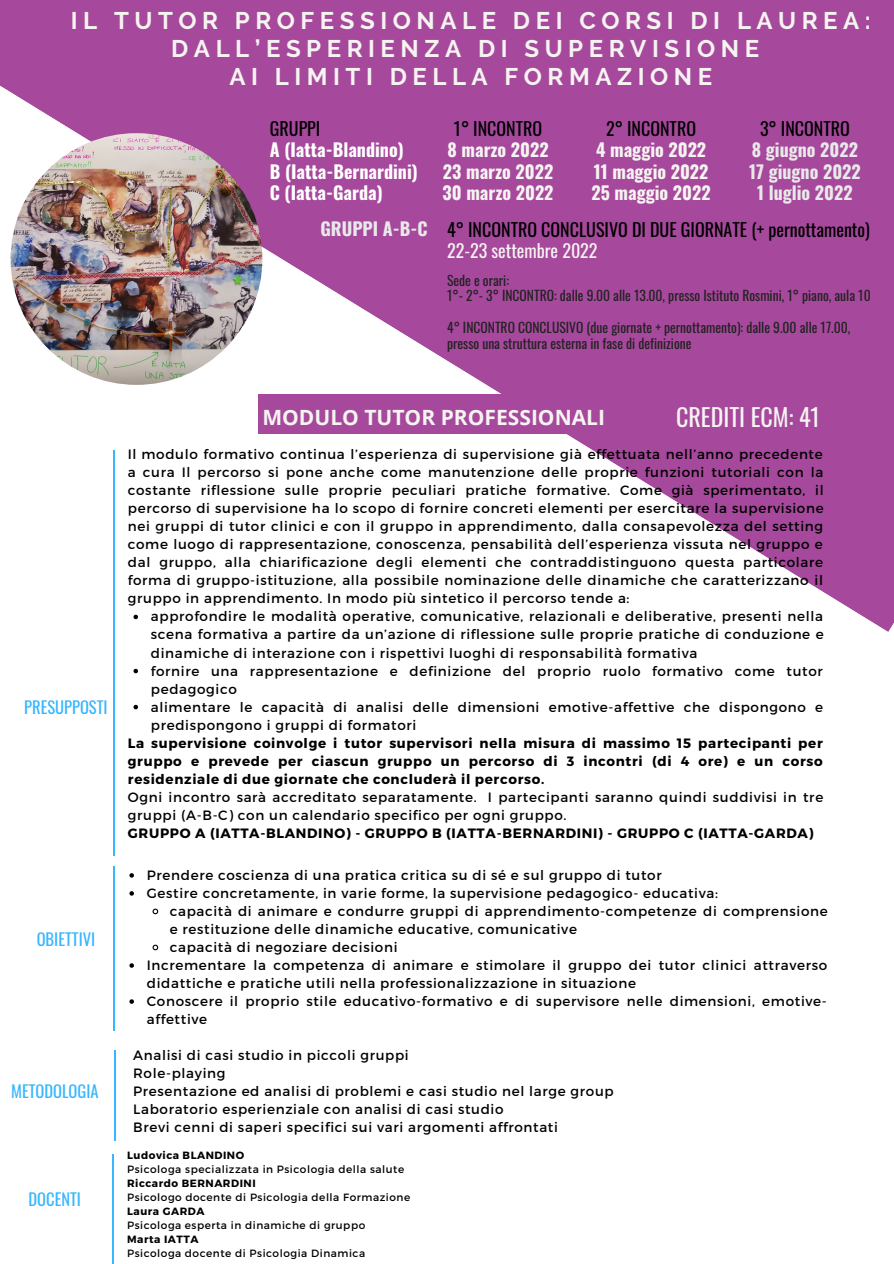
<style>
.page{position:relative;width:894px;height:1264px;background:#fff}
.page>*{position:absolute;margin:0;border:0;box-sizing:border-box;transform-origin:0 0}
.t1{font:700 24px/28.2px "Raleway";letter-spacing:.23em;color:#f6f4f1;text-align:center}
.t2{font:24px "Oswald";color:#f6f4f1}
.t3{font:700 21px "Open Sans";color:#f6f4f1}
.t4{font:18px "Oswald";color:#000}
.t5{font:700 18px/21.5px "Oswald";color:#f6f4f1}
.t6{font:700 18px/21.5px "Oswald";color:#fff}
.t7{font:700 18px/21.5px "Oswald";color:#e9e9e9;text-align:center}
.t8{font:18px "Oswald";color:#f6f4f1}
.t9{font:16.5px "Oswald";color:#38b6ff}
.t10{font:13.65px/15.8px "Oswald";color:#222}
.t11{font:13.5px/18px "Montserrat";letter-spacing:.05em;color:#000}
.t12{font:700 13.5px/18px "Montserrat";letter-spacing:.05em;color:#000;text-align:justify}
.t13{font:10.5px "Montserrat";letter-spacing:.05em;color:#000}
.t14{font:700 10.5px "Montserrat";letter-spacing:.05em;color:#000}
</style>
<div class="page">
<svg style="left:0;top:0;width:893px;height:632px;fill:#a6489c"></svg>
<img style="left:11px;top:133px;width:251px;height:252px;border-radius:50%">
<hr style="left:114px;top:450px;width:1px;height:405px;background:#38b6ff">
<div style="left:258px;top:394px;width:345px;height:40px;background:#a6489c"></div>
<svg style="left:133px;top:614px;width:5px;height:5px"></svg>
<svg style="left:133px;top:668px;width:5px;height:5px"></svg>
<svg style="left:133px;top:704px;width:5px;height:5px"></svg>
<svg style="left:129px;top:873px;width:5px;height:4px"></svg>
<svg style="left:129px;top:891px;width:5px;height:4px"></svg>
<svg style="left:152px;top:908px;width:7px;height:7px"></svg>
<svg style="left:152px;top:944px;width:7px;height:7px"></svg>
<svg style="left:129px;top:963px;width:5px;height:4px"></svg>
<svg style="left:129px;top:999px;width:5px;height:4px"></svg>
<hr style="left:114px;top:866px;width:1px;height:164px;background:#38b6ff">
<hr style="left:115px;top:1050px;width:1px;height:90px;background:#38b6ff">
<hr style="left:113px;top:1154px;width:1px;height:109px;background:#38b6ff">
<h1 class="t1" style="left:71px;top:6px;width:801px">IL TUTOR PROFESSIONALE DEI CORSI DI LAUREA:<br>DALL’ESPERIENZA DI SUPERVISIONE<br>AI LIMITI DELLA FORMAZIONE</h1>
<h3 class="t4" style="left:270px;top:114px;width:52px">GRUPPI</h3>
<h3 class="t6" style="left:270px;top:138px;width:149px">A (Iatta-Blandino)<br>B (Iatta-Bernardini)<br>C (Iatta-Garda)</h3>
<h3 class="t4" style="left:453px;top:114px;width:90px">1° INCONTRO</h3>
<h3 class="t5" style="left:442px;top:138px;width:112px">8 marzo 2022<br>23 marzo 2022<br>30 marzo 2022</h3>
<h3 class="t4" style="left:606px;top:114px;width:91px">2° INCONTRO</h3>
<h3 class="t5" style="left:591px;top:138px;width:121px">4 maggio 2022<br>11 maggio 2022<br>25 maggio 2022</h3>
<h3 class="t4" style="left:759px;top:114px;width:91px">3° INCONTRO</h3>
<h3 class="t7" style="left:749px;top:138px;width:113px">8 giugno 2022<br>17 giugno 2022<br>1 luglio 2022</h3>
<h3 class="t7" style="left:320px;top:217px;width:109px">GRUPPI A-B-C</h3>
<h3 class="t4" style="left:447px;top:215px;width:424px">4° INCONTRO CONCLUSIVO DI DUE GIORNATE (+ pernottamento)</h3>
<h3 class="t8" style="left:447px;top:237px;width:152px">22-23 settembre 2022</h3>
<p class="t10" style="left:447px;top:272px;width:425px">Sede e orari:<br>1°- 2°- 3° INCONTRO: dalle 9.00 alle 13.00, presso Istituto Rosmini, 1° piano, aula 10</p>
<p class="t10" style="left:447px;top:319px;width:404px">4° INCONTRO CONCLUSIVO (due giornate + pernottamento): dalle 9.00 alle 17.00, presso una struttura esterna in fase di definizione</p>
<h2 class="t3" style="left:262px;top:402px;width:344px">MODULO TUTOR PROFESSIONALI</h2>
<h1 class="t2" style="left:676px;top:398px;width:145px">CREDITI ECM: 41</h1>
<p class="t9" style="left:24px;top:694px;width:85px">PRESUPPOSTI</p>
<p class="t9" style="left:37px;top:925px;width:60px">OBIETTIVI</p>
<p class="t9" style="left:11px;top:1078px;width:89px">METODOLOGIA</p>
<p class="t9" style="left:29px;top:1186px;width:54px">DOCENTI</p>
<p class="t11" style="left:128px;top:445px;width:697px;text-align:justify">Il modulo formativo continua l’esperienza di supervisione già effettuata nell’anno precedente a cura Il percorso si pone anche come manutenzione delle proprie funzioni tutoriali con la costante riflessione sulle proprie peculiari pratiche formative. Come già sperimentato, il percorso di supervisione ha lo scopo di fornire concreti elementi per esercitare la supervisione nei gruppi di tutor clinici e con il gruppo in apprendimento, dalla consapevolezza del setting come luogo di rappresentazione, conoscenza, pensabilità dell’esperienza vissuta nel gruppo e dal gruppo, alla chiarificazione degli elementi che contraddistinguono questa particolare forma di gruppo-istituzione, alla possibile nominazione delle dinamiche che caratterizzano il gruppo in apprendimento. In modo più sintetico il percorso tende a:</p>
<p class="t11" style="left:151px;top:607px;width:674px">approfondire le modalità operative, comunicative, relazionali e deliberative, presenti nella scena formativa a partire da un’azione di riflessione sulle proprie pratiche di conduzione e dinamiche di interazione con i rispettivi luoghi di responsabilità formativa<br>fornire una rappresentazione e definizione del proprio ruolo formativo come tutor pedagogico<br>alimentare le capacità di analisi delle dimensioni emotive-affettive che dispongono e predispongono i gruppi di formatori</p>
<p class="t12" style="left:128px;top:733px;width:696px">La supervisione coinvolge i tutor supervisori nella misura di massimo 15 partecipanti per gruppo e prevede per ciascun gruppo un percorso di 3 incontri (di 4 ore) e un corso residenziale di due giornate che concluderà il percorso.</p>
<p class="t11" style="left:128px;top:787px;width:696px">Ogni incontro sarà accreditato separatamente. I partecipanti saranno quindi suddivisi in tre gruppi (A-B-C) con un calendario specifico per ogni gruppo.</p>
<p class="t12" style="left:128px;top:823px;width:687px">GRUPPO A (IATTA-BLANDINO) - GRUPPO B (IATTA-BERNARDINI) - GRUPPO C (IATTA-GARDA)</p>
<p class="t11" style="left:147px;top:865px;width:516px">Prendere coscienza di una pratica critica su di sé e sul gruppo di tutor</p>
<p class="t11" style="left:147px;top:883px;width:572px">Gestire concretamente, in varie forme, la supervisione pedagogico- educativa:</p>
<p class="t11" style="left:170px;top:901px;width:659px">capacità di animare e condurre gruppi di apprendimento-competenze di comprensione</p>
<p class="t11" style="left:170px;top:919px;width:408px">e restituzione delle dinamiche educative, comunicative</p>
<p class="t11" style="left:170px;top:937px;width:229px">capacità di negoziare decisioni</p>
<p class="t11" style="left:147px;top:955px;width:681px">Incrementare la competenza di animare e stimolare il gruppo dei tutor clinici attraverso</p>
<p class="t11" style="left:147px;top:973px;width:490px">didattiche e pratiche utili nella professionalizzazione in situazione</p>
<p class="t11" style="left:147px;top:991px;width:681px">Conoscere il proprio stile educativo-formativo e di supervisore nelle dimensioni, emotive-</p>
<p class="t11" style="left:147px;top:1009px;width:62px">affettive</p>
<p class="t11" style="left:133px;top:1045px;width:482px">Analisi di casi studio in piccoli gruppi<br>Role-playing<br>Presentazione ed analisi di problemi e casi studio nel large group Laboratorio esperienziale con analisi di casi studio<br>Brevi cenni di saperi specifici sui vari argomenti affrontati</p>
<p class="t14" style="left:127px;top:1148px;width:118px">Ludovica BLANDINO</p>
<p class="t13" style="left:127px;top:1162px;width:278px">Psicologa specializzata in Psicologia della salute</p>
<p class="t14" style="left:127px;top:1176px;width:130px">Riccardo BERNARDINI</p>
<p class="t13" style="left:127px;top:1190px;width:284px">Psicologo docente di Psicologia della Formazione</p>
<p class="t14" style="left:127px;top:1204px;width:79px">Laura GARDA</p>
<p class="t13" style="left:127px;top:1218px;width:239px">Psicologa esperta in dinamiche di gruppo</p>
<p class="t14" style="left:127px;top:1232px;width:73px">Marta IATTA</p>
<p class="t13" style="left:127px;top:1246px;width:239px">Psicologa docente di Psicologia Dinamica</p>
</div>
